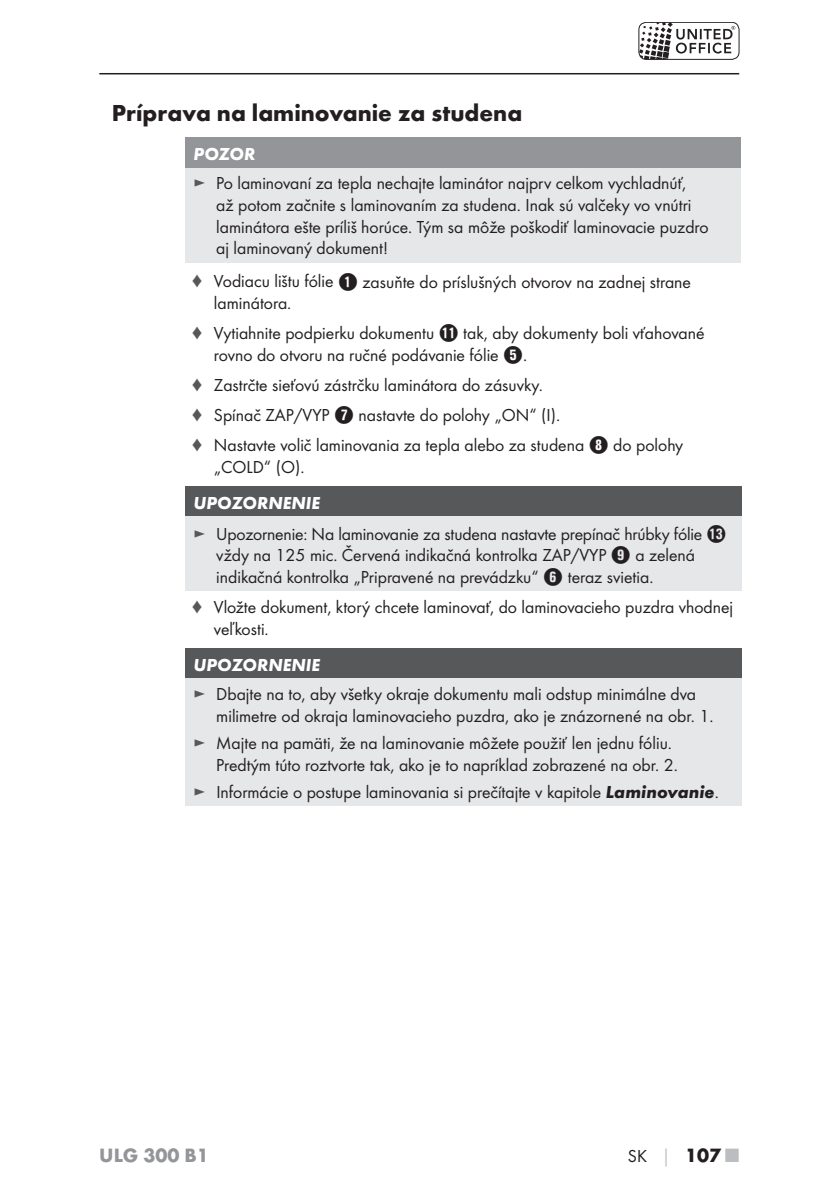
<style>
.page{position:relative;width:840px;height:1191px;background:#fff}
.page>*{position:absolute;margin:0;border:0;box-sizing:border-box;transform-origin:0 0}
.t1{font:700 24px "Futura";color:#231f20}
.t2{font:700 20px "Futura";color:#939598}
.t3{font:700 20px "Futura";color:#231f20}
.t4{font:18px/21.6px "Futura Boo";color:#231f20}
.t5{font:italic 700 18px "Futura";color:#fff}
.s1{color:#57585a}
.s2{font-family:"Hako PI Nummern";font-size:20px}
.s3{font-family:"Futura";font-weight:700;font-style:italic}
.s4{font-family:"Futura Boo";font-weight:400;font-size:18px}
.s5{font-size:18px;color:#bcbdc0}
.s6{color:#bcbdc0}
</style>
<div class="page">
<svg style="left:640px;top:22px;width:94px;height:36px"></svg>
<div style="left:638px;top:22px;width:100px;height:38px;border:1px solid #231f20;border-radius:7px"></div>
<hr style="left:99px;top:73px;width:639px;height:1px;background:#231f20">
<div style="left:185px;top:138px;width:555px;height:30px;background:#939598"></div>
<div style="left:185px;top:168px;width:555px;height:94px;background:#e6e7e9"></div>
<div style="left:185px;top:486px;width:557px;height:31px;background:#57585a"></div>
<div style="left:185px;top:517px;width:557px;height:74px;background:#e6e7e9"></div>
<div style="left:185px;top:648px;width:557px;height:30px;background:#57585a"></div>
<div style="left:185px;top:678px;width:557px;height:128px;background:#e6e7e9"></div>
<h1 class="t1" style="left:112px;top:104px;width:412px">Príprava na laminovanie za studena</h1>
<p class="t5" style="left:193px;top:147px;width:63px">POZOR</p>
<p class="t4" style="left:216px;top:173px;width:493px;text-indent:-23px"><span class="s1">►</span> Po laminovaní za tepla nechajte laminátor najprv celkom vychladnúť,<br>až potom začnite s laminovaním za studena. Inak sú valčeky vo vnútri laminátora ešte príliš horúce. Tým sa môže poškodiť laminovacie puzdro aj laminovaný dokument!</p>
<p class="t4" style="left:214px;top:272px;width:478px;text-indent:-23px"><span class="s1">♦</span> Vodiacu lištu fólie <span class="s2">1</span> zasuňte do príslušných otvorov na zadnej strane laminátora.</p>
<p class="t4" style="left:214px;top:323px;width:491px;text-indent:-23px"><span class="s1">♦</span> Vytiahnite podpierku dokumentu <span class="s2">q</span> tak, aby dokumenty boli vťahované rovno do otvoru na ručné podávanie fólie <span class="s2">5</span>.</p>
<p class="t4" style="left:191px;top:371px;width:493px;line-height:30.2px"><span class="s1">♦</span> Zastrčte sieťovú zástrčku laminátora do zásuvky.<br><span class="s1">♦</span> Spínač ZAP/VYP <span class="s2">7</span> nastavte do polohy „ON“ (I).<br><span class="s1">♦</span> Nastavte volič laminovania za tepla alebo za studena <span class="s2">8</span> do polohy</p>
<p class="t4" style="left:214px;top:457px;width:92px">„COLD“ (O).</p>
<p class="t5" style="left:193px;top:495px;width:128px">UPOZORNENIE</p>
<p class="t4" style="left:216px;top:524px;width:511px;text-indent:-23px"><span class="s1">►</span> Upozornenie: Na laminovanie za studena nastavte prepínač hrúbky fólie <span class="s2">e </span>vždy na 125 mic. Červená indikačná kontrolka ZAP/VYP <span class="s2">9</span> a zelená indikačná kontrolka „Pripravené na prevádzku“ <span class="s2">6</span> teraz svietia.</p>
<p class="t4" style="left:214px;top:597px;width:520px;text-indent:-23px"><span class="s1">♦</span> Vložte dokument, ktorý chcete laminovať, do laminovacieho puzdra vhodnej veľkosti.</p>
<p class="t5" style="left:193px;top:657px;width:128px">UPOZORNENIE</p>
<p class="t4" style="left:216px;top:684px;width:498px;text-indent:-23px"><span class="s1">►</span> Dbajte na to, aby všetky okraje dokumentu mali odstup minimálne dva milimetre od okraja laminovacieho puzdra, ako je znázornené na obr. 1.</p>
<p class="t4" style="left:216px;top:733px;width:463px;text-indent:-23px"><span class="s1">►</span> Majte na pamäti, že na laminovanie môžete použiť len jednu fóliu.<br>Predtým túto roztvorte tak, ako je to napríklad zobrazené na obr. 2.</p>
<p class="t4" style="left:193px;top:782px;width:526px"><span class="s1">►</span> Informácie o postupe laminovania si prečítajte v kapitole <span class="s3">Laminovanie</span>.</p>
<p class="t2" style="left:99px;top:1147px;width:111px">ULG 300 B1</p>
<p class="t3" style="left:627px;top:1147px;width:112px"><span class="s4">SK</span> <span class="s5">│</span> 107 <span class="s6">■</span></p>
</div>
